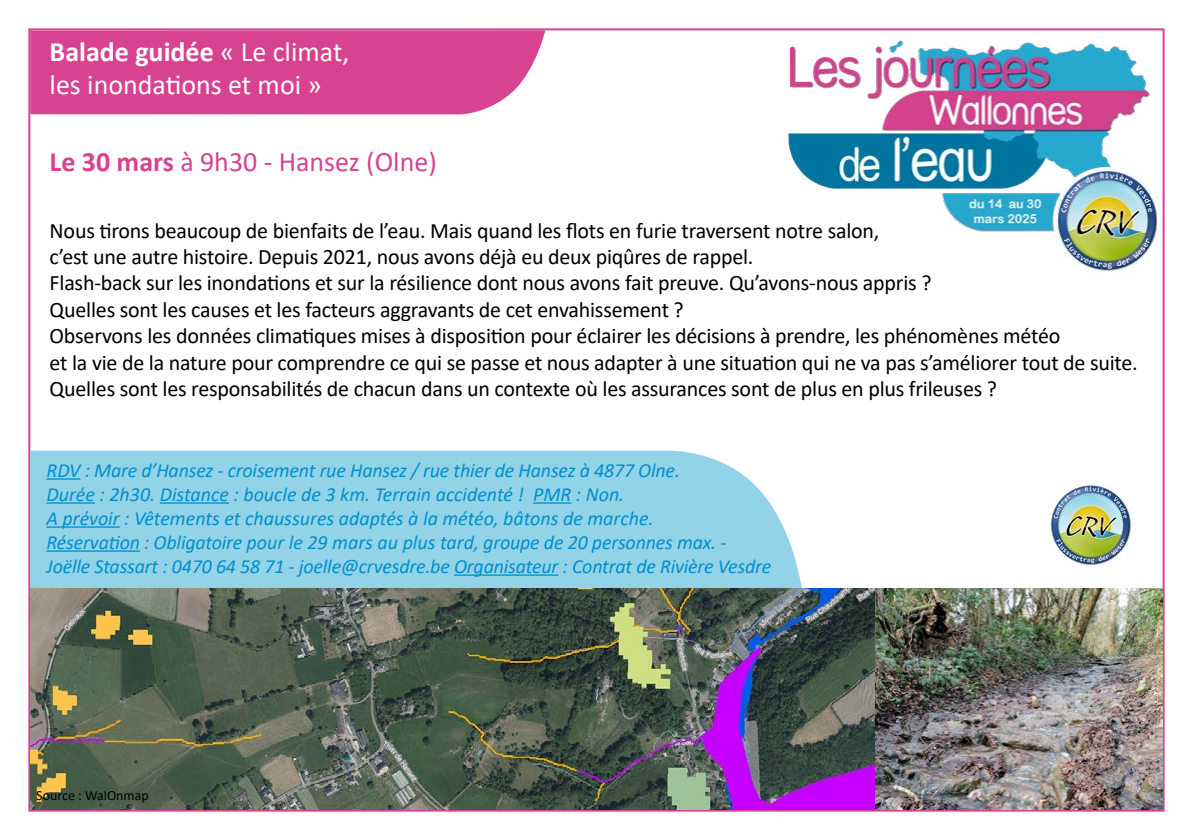
<style>
.page{position:relative;width:1191px;height:840px;background:#fff}
.page>*{position:absolute;margin:0;border:0;box-sizing:border-box;transform-origin:0 0}
.t1{font:28px/33.6px "Calibri";color:#fff}
.t2{font:28px "Calibri";color:#d74291}
.t3{font:22px/26.4px "Calibri";letter-spacing:-.01em;color:#000}
.t4{font:italic 20px/24px "Calibri";letter-spacing:-.01em;color:#008fcb}
.t5{font:14px "Calibri";color:#000}
.s1{font-weight:700}
</style>
<div class="page">
<img style="left:788px;top:40px;width:369px;height:231px">
<div style="left:30px;top:448px;width:772px;height:139px;background:#93d3e8"></div>
<div style="left:30px;top:30px;width:515px;height:84px;background:#d74291"></div>
<img style="left:1051px;top:485px;width:80px;height:80px">
<img style="left:30px;top:587px;width:846px;height:222px">
<hr style="left:46px;top:478px;width:34px;height:1px;background:#008fcb">
<hr style="left:46px;top:502px;width:49px;height:1px;background:#008fcb">
<hr style="left:160px;top:502px;width:69px;height:1px;background:#008fcb">
<hr style="left:533px;top:502px;width:38px;height:1px;background:#008fcb">
<hr style="left:46px;top:526px;width:74px;height:1px;background:#008fcb">
<hr style="left:46px;top:550px;width:94px;height:1px;background:#008fcb">
<hr style="left:454px;top:574px;width:104px;height:1px;background:#008fcb">
<img style="left:876px;top:588px;width:286px;height:221px">
<p class="t1" style="left:50px;top:34px;width:301px"><span class="s1">Balade guidée</span> « Le climat, les inondations et moi »</p>
<p class="t2" style="left:50px;top:142px;width:389px"><span class="s1">Le 30 mars</span> à 9h30 - Hansez (Olne)</p>
<p class="t3" style="left:50px;top:216px;width:1089px">Nous tirons beaucoup de bienfaits de l’eau. Mais quand les flots en furie traversent notre salon,<br>c’est une autre histoire. Depuis 2021, nous avons déjà eu deux piqûres de rappel.<br>Flash-back sur les inondations et sur la résilience dont nous avons fait preuve. Qu’avons-nous appris ?<br>Quelles sont les causes et les facteurs aggravants de cet envahissement ?<br>Observons les données climatiques mises à disposition pour éclairer les décisions à prendre, les phénomènes météo<br>et la vie de la nature pour comprendre ce qui se passe et nous adapter à une situation qui ne va pas s’améliorer tout de suite.<br>Quelles sont les responsabilités de chacun dans un contexte où les assurances sont de plus en plus frileuses ?</p>
<p class="t4" style="left:46px;top:457px;width:726px">RDV : Mare d’Hansez - croisement rue Hansez / rue thier de Hansez à 4877 Olne.<br>Durée : 2h30. Distance : boucle de 3 km. Terrain accidenté ! PMR : Non.<br>A prévoir : Vêtements et chaussures adaptés à la météo, bâtons de marche.<br>Réservation : Obligatoire pour le 29 mars au plus tard, groupe de 20 personnes max. - Joëlle Stassart : 0470 64 58 71 - joelle@crvesdre.be Organisateur : Contrat de Rivière Vesdre</p>
<p class="t5" style="left:36px;top:785px;width:114px">Source : WalOnmap</p>
</div>
